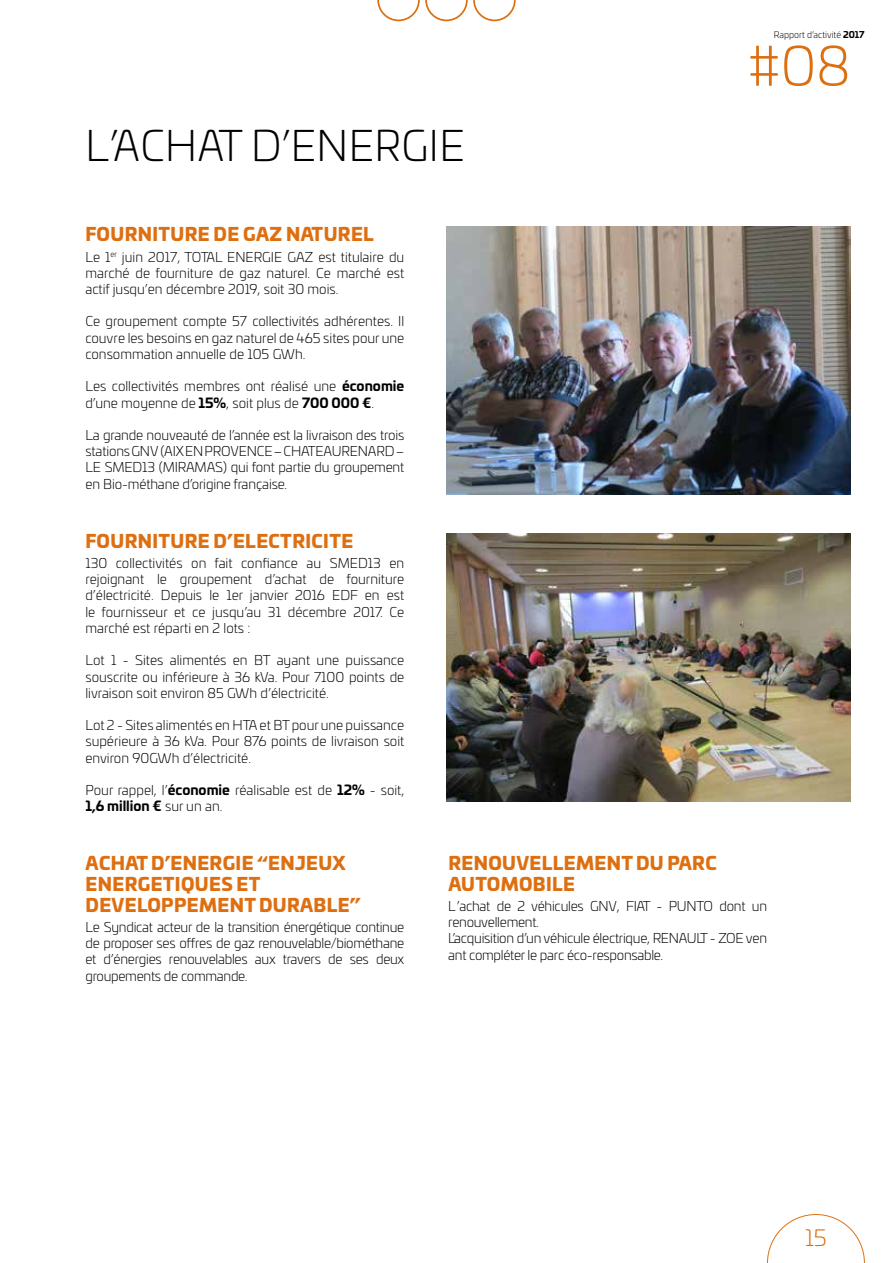
<style>
.page{position:relative;width:893px;height:1263px;background:#fff}
.page>*{position:absolute;margin:0;border:0;box-sizing:border-box;transform-origin:0 0}
.t1{font:300 54px "Univia Pro";color:#de6f11}
.t2{font:300 42px "Univia Pro";letter-spacing:.01em;color:#000}
.t3{font:300 22.5px "Univia Pro";color:#de6f11}
.t4{font:900 18px/21px "Univia Pro";letter-spacing:.02em;color:#de6f11}
.t5{font:300 13.5px/16.2px "Univia Pro";color:#000;text-align:justify}
.t6{font:300 13.5px/16.2px "Univia Pro";letter-spacing:-.02em;color:#000}
.t7{font:300 9px "Univia Pro";color:#000}
.s1{font-weight:700}
</style>
<div class="page">
<img style="left:446px;top:533px;width:404px;height:268px">
<img style="left:446px;top:227px;width:404px;height:268px">
<svg style="left:377px;top:0;width:139px;height:21px"></svg>
<svg style="left:767px;top:1214px;width:98px;height:49px"></svg>
<p class="t7" style="left:774px;top:29px;width:92px">Rapport d’activité <span class="s1">2017</span></p>
<h2 class="t2" style="left:85px;top:116px;width:381px">L ’ACHAT D’ENERGIE</h2>
<h3 class="t4" style="left:86px;top:222px;width:290px">FOURNITURE DE GAZ NATUREL</h3>
<p class="t5" style="left:85px;top:248px;width:320px">Le 1<sup>er</sup> juin 2017, TOTAL ENERGIE GAZ est titulaire du marché de fourniture de gaz naturel. Ce marché est actif jusqu’en décembre 2019, soit 30 mois.</p>
<p class="t5" style="left:85px;top:313px;width:320px">Ce groupement compte 57 collectivités adhérentes. Il couvre les besoins en gaz naturel de 465 sites pour une consommation annuelle de 105 GWh.</p>
<p class="t5" style="left:85px;top:378px;width:320px">Les collectivités membres ont réalisé une <span class="s1">économie </span>d’une moyenne de <span class="s1">15%</span>, soit plus de <span class="s1">700 000 €</span>.</p>
<p class="t5" style="left:85px;top:426px;width:320px">La grande nouveauté de l’année est la livraison des trois stations GNV (AIX EN PROVENCE – CHATEAURENARD – LE SMED13 (MIRAMAS) qui font partie du groupement en Bio-méthane d’origine française.</p>
<h3 class="t4" style="left:86px;top:529px;width:269px">FOURNITURE D’ELECTRICITE</h3>
<p class="t5" style="left:85px;top:554px;width:320px">130 collectivités on fait confiance au SMED13 en rejoignant le groupement d’achat de fourniture d’électricité. Depuis le 1er janvier 2016 EDF en est le fournisseur et ce jusqu’au 31 décembre 2017. Ce marché est réparti en 2 lots :</p>
<p class="t5" style="left:85px;top:652px;width:320px">Lot 1 - Sites alimentés en BT ayant une puissance souscrite ou inférieure à 36 kVa. Pour 7100 points de livraison soit environ 85 GWh d’électricité.</p>
<p class="t5" style="left:85px;top:716px;width:320px">Lot 2 - Sites alimentés en HTA et BT pour une puissance supérieure à 36 kVa. Pour 876 points de livraison soit environ 90GWh d’électricité.</p>
<p class="t5" style="left:85px;top:781px;width:320px">Pour rappel, l’<span class="s1">économie</span> réalisable est de <span class="s1">12%</span> - soit,<br><span class="s1">1,6 million €</span> sur un an.</p>
<h1 class="t1" style="left:747px;top:28px;width:104px">#08</h1>
<h3 class="t4" style="left:86px;top:851px;width:276px">ACHAT D’ENERGIE “ENJEUX<br>ENERGETIQUES ET<br>DEVELOPPEMENT DURABLE”</h3>
<p class="t5" style="left:85px;top:918px;width:320px">Le Syndicat acteur de la transition énergétique continue de proposer ses offres de gaz renouvelable/biométhane et d’énergies renouvelables aux travers de ses deux groupements de commande.</p>
<h3 class="t4" style="left:448px;top:851px;width:270px">RENOUVELLEMENT DU PARC<br>AUTOMOBILE</h3>
<p class="t6" style="left:448px;top:897px;width:320px">L ’achat de 2 véhicules GNV, FIAT - PUNTO dont un renouvellement.<br>L’acquisition d’un véhicule électrique, RENAULT - ZOE ven ant compléter le parc éco-responsable.</p>
<h3 class="t3" style="left:805px;top:1222px;width:23px">15</h3>
</div>
